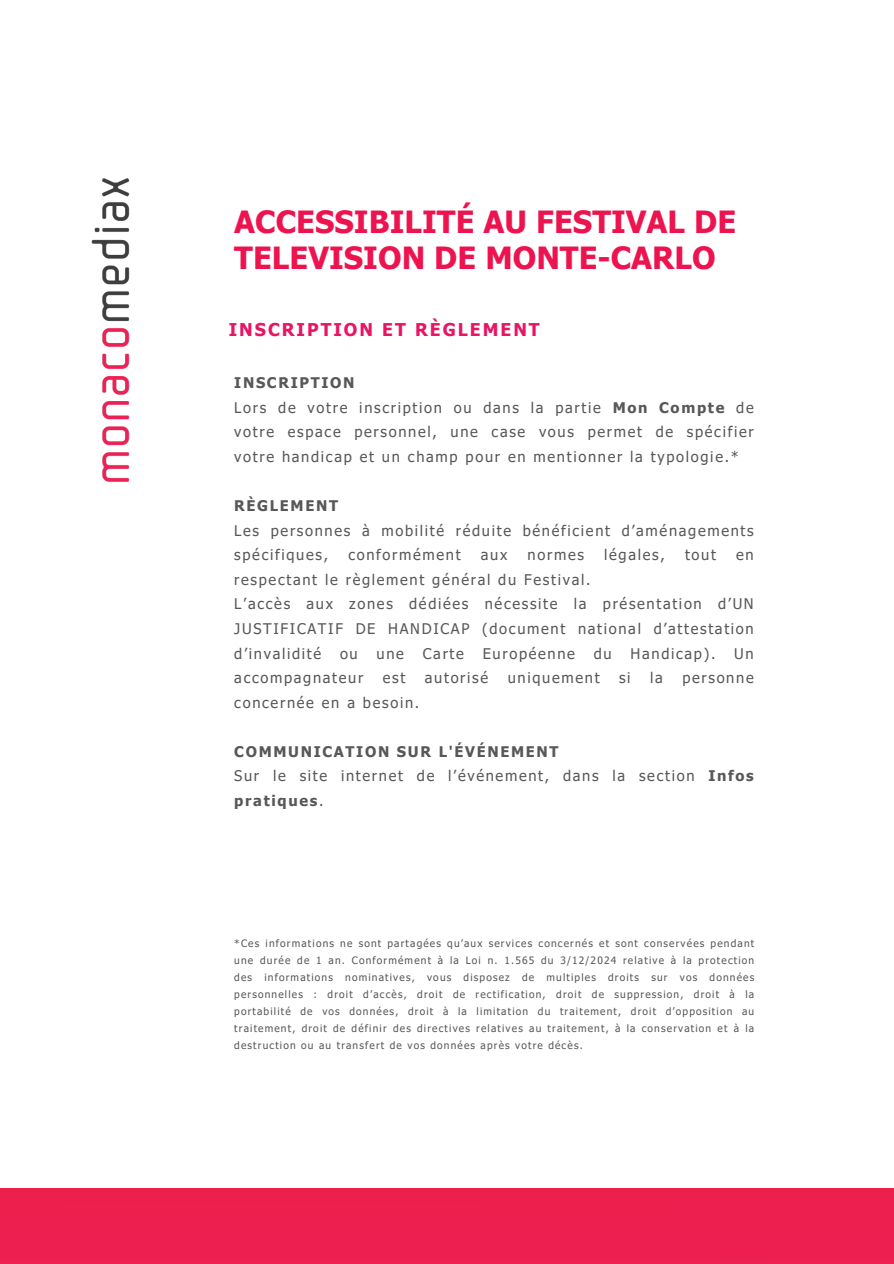
<style>
.page{position:relative;width:894px;height:1264px;background:#fff}
.page>*{position:absolute;margin:0;border:0;box-sizing:border-box;transform-origin:0 0}
.t1{font:700 30.6px/36px "Tahoma";color:#ed134e}
.t2{font:700 17.55px "Tahoma";letter-spacing:.115em;color:#e81564}
.t3{font:14.7px/24.6px "Tahoma";letter-spacing:.115em;color:#58585a}
.t4{font:10.2px/17px "Tahoma";letter-spacing:.115em;color:#58585a;text-align:justify}
.s1{font-weight:700}
</style>
<div class="page">
<img style="left:91px;top:178px;width:39px;height:304px">
<div style="left:0;top:1188px;width:893px;height:75px;background:#ed1f4f"></div>
<h3 class="t1" style="left:234px;top:203px;width:503px">ACCESSIBILITÉ AU FESTIVAL DE<br>TELEVISION DE MONTE-CARLO</h3>
<h3 class="t2" style="left:229px;top:318px;width:312px">INSCRIPTION ET RÈGLEMENT</h3>
<p class="t3" style="left:234px;top:370px;width:521px"><span class="s1">INSCRIPTION<br></span>Lors de votre inscription ou dans la partie <span class="s1">Mon Compte</span> de votre espace personnel, une case vous permet de spécifier votre handicap et un champ pour en mentionner la typologie.*</p>
<h1 class="t3" style="left:234px;top:493px;width:520px"><span class="s1">RÈGLEMENT<br></span>Les personnes à mobilité réduite bénéficient d’aménagements spécifiques,</h1>
<h1 class="t3" style="left:348px;top:542px;width:114px">conformément</h1>
<h1 class="t3" style="left:481px;top:542px;width:28px">aux</h1>
<h1 class="t3" style="left:527px;top:542px;width:58px">normes</h1>
<h1 class="t3" style="left:604px;top:542px;width:62px">légales,</h1>
<h1 class="t3" style="left:684px;top:542px;width:32px">tout</h1>
<h1 class="t3" style="left:736px;top:542px;width:19px">en</h1>
<h1 class="t3" style="left:234px;top:566px;width:520px">respectant le règlement général du Festival.<br>L’accès aux zones dédiées nécessite la présentation d’UN JUSTIFICATIF DE HANDICAP (document national d’attestation d’invalidité</h1>
<h1 class="t3" style="left:340px;top:640px;width:19px">ou</h1>
<h1 class="t3" style="left:376px;top:640px;width:29px">une</h1>
<h1 class="t3" style="left:422px;top:640px;width:43px">Carte</h1>
<h1 class="t3" style="left:482px;top:640px;width:94px">Européenne</h1>
<h1 class="t3" style="left:593px;top:640px;width:19px">du</h1>
<h1 class="t3" style="left:630px;top:640px;width:86px">Handicap).</h1>
<h1 class="t3" style="left:734px;top:640px;width:21px">Un</h1>
<h1 class="t3" style="left:234px;top:665px;width:130px">accompagnateur</h1>
<h1 class="t3" style="left:383px;top:665px;width:24px">est</h1>
<h1 class="t3" style="left:425px;top:665px;width:65px">autorisé</h1>
<h1 class="t3" style="left:507px;top:665px;width:93px">uniquement</h1>
<h1 class="t3" style="left:619px;top:665px;width:13px">si</h1>
<h1 class="t3" style="left:650px;top:665px;width:14px">la</h1>
<h1 class="t3" style="left:682px;top:665px;width:73px">personne</h1>
<h1 class="t3" style="left:234px;top:689px;width:186px">concernée en a besoin.</h1>
<h2 class="t3" style="left:234px;top:738px;width:520px"><span class="s1">COMMUNICATION SUR L'ÉVÉNEMENT<br></span>Sur le site internet de l’événement, dans la section <span class="s1">Infos pratiques</span>.</h2>
<h3 class="t4" style="left:234px;top:934px;width:521px">*Ces informations ne sont partagées qu’aux services concernés et sont conservées pendant une durée de 1 an. Conformément à la Loi n. 1.565 du 3/12/2024 relative à la protection des informations nominatives, vous disposez de multiples droits sur vos données personnelles : droit d’accès, droit de rectification, droit de suppression, droit à la portabilité de vos données, droit à la limitation du traitement, droit d’opposition au traitement, droit de définir des directives relatives au traitement, à la conservation et à la destruction ou au transfert de vos données après votre décès.</h3>
</div>
